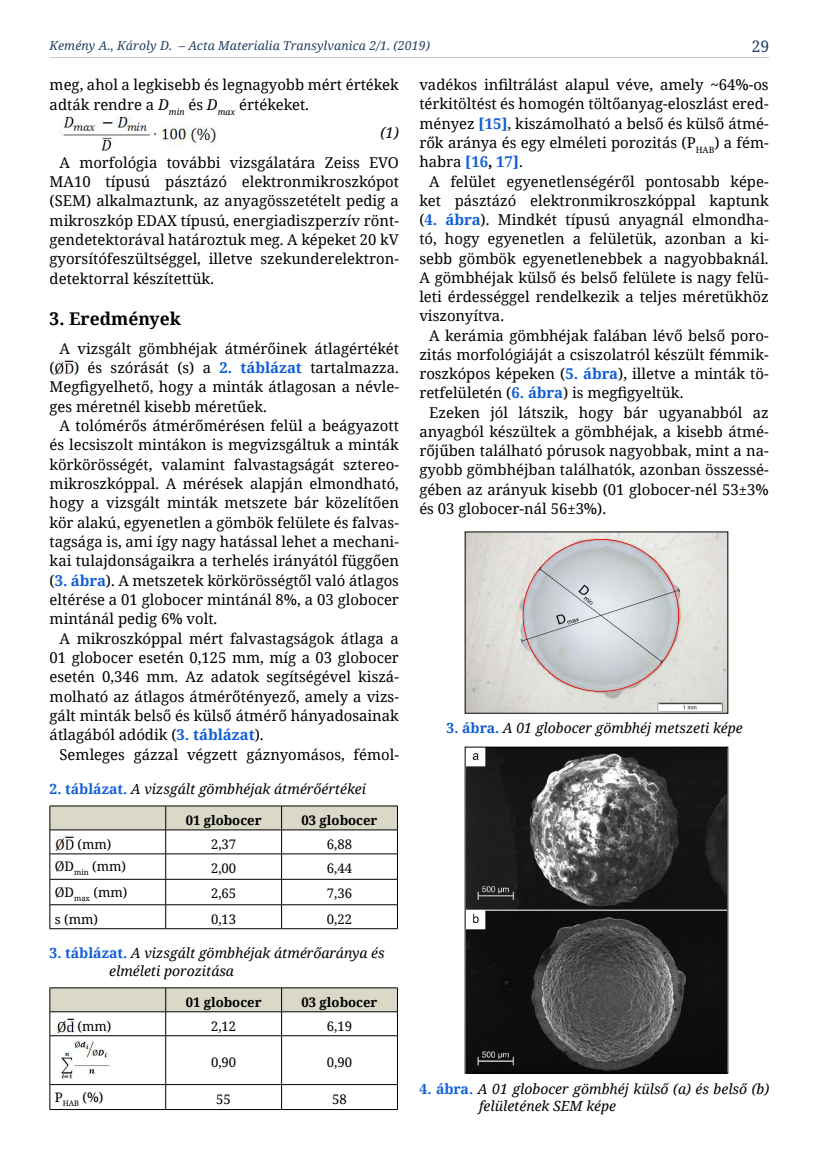
<style>
.page{position:relative;width:819px;height:1161px;background:#fff}
.page>*{position:absolute;margin:0;border:0;box-sizing:border-box;transform-origin:0 0}
.t1{font:700 17.5px "Noto Serif";color:#000}
.t2{font:15.75px "Noto Serif";color:#244061}
.t3{font:14.88px/19.2px "Noto Serif";color:#000;text-align:justify}
.t4{font:italic 14.88px "Noto Serif";color:#000}
.t5{font:italic 14px/17.5px "Noto Serif";color:#000}
.t6{font:13.12px "Noto Serif";color:#000}
.t7{font:700 13.12px "Noto Serif";color:#000}
.t8{font:italic 12.25px "Noto Serif";letter-spacing:.01em;color:#244061}
.s1{font-style:italic}
.s2{font-weight:700;color:#0f5dd8}
.s3{font-weight:700}
.s4{font-weight:700;font-style:normal;color:#0f5dd8}
</style>
<div class="page">
<hr style="left:50px;top:57px;width:719px;height:1px;background:#c6c6c6">
<img style="left:60px;top:116px;width:157px;height:37px">
<img style="left:55px;top:360px;width:19px;height:14px">
<svg style="left:50px;top:806px;width:348px;height:122px"></svg>
<hr style="left:50px;top:928px;width:116px;height:1px;background:#000">
<hr style="left:166px;top:928px;width:115px;height:1px;background:#000">
<hr style="left:281px;top:928px;width:116px;height:1px;background:#000">
<img style="left:55px;top:835px;width:19px;height:15px">
<img style="left:467px;top:534px;width:259px;height:177px">
<hr style="left:50px;top:987px;width:116px;height:1px;background:#000">
<hr style="left:166px;top:987px;width:115px;height:1px;background:#000">
<hr style="left:281px;top:987px;width:116px;height:1px;background:#000">
<svg style="left:50px;top:988px;width:348px;height:47px"></svg>
<hr style="left:50px;top:1035px;width:116px;height:1px;background:#000">
<hr style="left:50px;top:1036px;width:1px;height:48px;background:#000">
<hr style="left:166px;top:1035px;width:115px;height:1px;background:#000">
<hr style="left:165px;top:1036px;width:1px;height:48px;background:#000">
<hr style="left:281px;top:1035px;width:116px;height:1px;background:#000">
<hr style="left:281px;top:1036px;width:1px;height:48px;background:#000">
<hr style="left:397px;top:1036px;width:1px;height:48px;background:#000">
<hr style="left:50px;top:1084px;width:116px;height:1px;background:#000">
<svg style="left:50px;top:1085px;width:1px;height:24px"></svg>
<hr style="left:166px;top:1084px;width:115px;height:1px;background:#000">
<svg style="left:165px;top:1085px;width:1px;height:24px"></svg>
<hr style="left:281px;top:1084px;width:116px;height:1px;background:#000">
<svg style="left:281px;top:1085px;width:1px;height:24px"></svg>
<svg style="left:397px;top:1085px;width:1px;height:24px"></svg>
<hr style="left:50px;top:1109px;width:116px;height:1px;background:#000">
<hr style="left:166px;top:1109px;width:115px;height:1px;background:#000">
<hr style="left:281px;top:1109px;width:116px;height:1px;background:#000">
<img style="left:55px;top:1017px;width:19px;height:15px">
<img style="left:61px;top:1041px;width:49px;height:38px">
<img style="left:467px;top:749px;width:259px;height:322px">
<div style="left:465px;top:747px;width:263px;height:326px;border:1px solid #000"></div>
<p class="t8" style="left:50px;top:37px;width:382px">Kemény A., Károly D. – Acta Materialia Transylvanica 2/1. (2019)</p>
<p class="t2" style="left:751px;top:35px;width:19px">29</p>
<p class="t3" style="left:50px;top:75px;width:351px">meg, ahol a legkisebb és legnagyobb mért értékek adták rendre a <span class="s1">D</span><sub>min</sub> és <span class="s1">D</span><sub>max</sub> értékeket.</p>
<p class="t4" style="left:380px;top:122px;width:20px">(1)</p>
<p class="t3" style="left:50px;top:152px;width:351px;text-indent:10px">A morfológia további vizsgálatára Zeiss EVO MA10 típusú pásztázó elektronmikroszkópot (SEM) alkalmaztunk, az anyagösszetételt pedig a mikroszkóp EDAX típusú, energiadiszperzív rönt&shy;gendetektorával határoztuk meg. A képeket 20 kV gyorsítófeszültséggel, illetve szekunderelektron&shy;detektorral készítettük.</p>
<p class="t1" style="left:50px;top:306px;width:133px">3. Eredmények</p>
<p class="t3" style="left:60px;top:338px;width:341px">A vizsgált gömbhéjak átmérőinek átlagértékét</p>
<p class="t3" style="left:50px;top:358px;width:7px">(</p>
<p class="t3" style="left:419px;top:75px;width:351px">vadékos infiltrálást alapul véve, amely ~64%-os térkitöltést és homogén töltőanyag-eloszlást ered&shy;ményez <span class="s2">[15]</span>, kiszámolható a belső és külső átmé&shy;rők aránya és egy elméleti porozitás (P<sub>HAB</sub>) a fém&shy;habra <span class="s2">[16</span><span class="s3">,</span> <span class="s2">17]</span>.</p>
<p class="t3" style="left:419px;top:171px;width:351px;text-indent:10px">A felület egyenetlenségéről pontosabb képe&shy;ket pásztázó elektronmikroszkóppal kaptunk (<span class="s2">4. ábra</span>). Mindkét típusú anyagnál elmondha&shy;tó, hogy egyenetlen a felületük, azonban a ki&shy;sebb gömbök egyenetlenebbek a nagyobbaknál.<br>A gömbhéjak külső és belső felülete is nagy felü&shy;leti érdességgel rendelkezik a teljes méretükhöz viszonyítva.</p>
<p class="t3" style="left:419px;top:325px;width:351px;text-indent:10px">A kerámia gömbhéjak falában lévő belső poro&shy;zitás morfológiáját a csiszolatról készült fémmik&shy;roszkópos képeken (<span class="s2">5. ábra</span>), illetve a minták tö&shy;retfelületén (<span class="s2">6. ábra</span>) is megfigyeltük.</p>
<p class="t3" style="left:419px;top:402px;width:351px;text-indent:10px">Ezeken jól látszik, hogy bár ugyanabból az anyagból készültek a gömbhéjak, a kisebb átmé&shy;rőjűben található pórusok nagyobbak, mint a na&shy;gyobb gömbhéjban találhatók, azonban összessé&shy;gében az arányuk kisebb (01 globocer-nél 53±3% és 03 globocer-nál 56±3%).</p>
<p class="t3" style="left:50px;top:358px;width:351px;text-indent:24px">) és szórását (s) a <span class="s2">2. táblázat</span> tartalmazza.<br>Megfigyelhető, hogy a minták átlagosan a névle&shy;ges méretnél kisebb méretűek.</p>
<p class="t3" style="left:50px;top:416px;width:351px;text-indent:10px">A tolómérős átmérőmérésen felül a beágyazott és lecsiszolt mintákon is megvizsgáltuk a minták körkörösségét, valamint falvastagságát sztereo&shy;mikroszkóppal. A mérések alapján elmondható, hogy a vizsgált minták metszete bár közelítően kör alakú, egyenetlen a gömbök felülete és falvas&shy;tagsága is, ami így nagy hatással lehet a mechani&shy;kai tulajdonságaikra a terhelés irányától függően (<span class="s2">3. ábra</span>). A metszetek körkörösségtől való átlagos eltérése a 01 globocer mintánál 8%, a 03 globocer mintánál pedig 6% volt.</p>
<p class="t3" style="left:50px;top:628px;width:351px;text-indent:10px">A mikroszkóppal mért falvastagságok átlaga a 01 globocer esetén 0,125 mm, míg a 03 globocer esetén 0,346 mm. Az adatok segítségével kiszá&shy;molható az átlagos átmérőtényező, amely a vizs&shy;gált minták belső és külső átmérő hányadosainak átlagából adódik (<span class="s2">3. táblázat</span>).</p>
<p class="t3" style="left:60px;top:744px;width:341px">Semleges gázzal végzett gáznyomásos, fémol-</p>
<p class="t5" style="left:446px;top:718px;width:297px"><span class="s4">3. ábra.</span> A 01 globocer gömbhéj metszeti képe</p>
<p class="t5" style="left:50px;top:779px;width:318px"><span class="s4">2. táblázat.</span> A vizsgált gömbhéjak átmérőértékei</p>
<p class="t7" style="left:186px;top:811px;width:77px">01 globocer</p>
<p class="t7" style="left:301px;top:811px;width:77px">03 globocer</p>
<p class="t6" style="left:78px;top:835px;width:35px">(mm)</p>
<p class="t6" style="left:211px;top:835px;width:27px">2,37</p>
<p class="t6" style="left:327px;top:835px;width:27px">6,88</p>
<p class="t6" style="left:55px;top:857px;width:73px">ØD<sub>min</sub> (mm)</p>
<p class="t6" style="left:211px;top:859px;width:27px">2,00</p>
<p class="t6" style="left:327px;top:859px;width:27px">6,44</p>
<p class="t6" style="left:55px;top:883px;width:74px">ØD<sub>max</sub> (mm)</p>
<p class="t6" style="left:211px;top:884px;width:27px">2,65</p>
<p class="t6" style="left:327px;top:884px;width:27px">7,36</p>
<p class="t6" style="left:55px;top:910px;width:45px">s (mm)</p>
<p class="t6" style="left:211px;top:910px;width:27px">0,13</p>
<p class="t6" style="left:327px;top:910px;width:27px">0,22</p>
<p class="t5" style="left:109px;top:944px;width:277px;text-indent:-60px"><span class="s4">3. táblázat.</span> A vizsgált gömbhéjak átmérőaránya és elméleti porozitása</p>
<p class="t7" style="left:186px;top:993px;width:77px">01 globocer</p>
<p class="t7" style="left:301px;top:993px;width:77px">03 globocer</p>
<p class="t6" style="left:78px;top:1017px;width:35px">(mm)</p>
<p class="t6" style="left:211px;top:1017px;width:27px">2,12</p>
<p class="t6" style="left:327px;top:1017px;width:27px">6,19</p>
<p class="t6" style="left:211px;top:1053px;width:27px">0,90</p>
<p class="t6" style="left:327px;top:1053px;width:27px">0,90</p>
<p class="t6" style="left:55px;top:1088px;width:50px">P<sub>HAB</sub> (%)</p>
<p class="t6" style="left:216px;top:1090px;width:16px">55</p>
<p class="t6" style="left:332px;top:1090px;width:16px">58</p>
<p class="t5" style="left:479px;top:1079px;width:292px;text-indent:-60px"><span class="s4">4. ábra.</span> A 01 globocer gömbhéj külső (a) és belső (b) felületének SEM képe</p>
</div>
